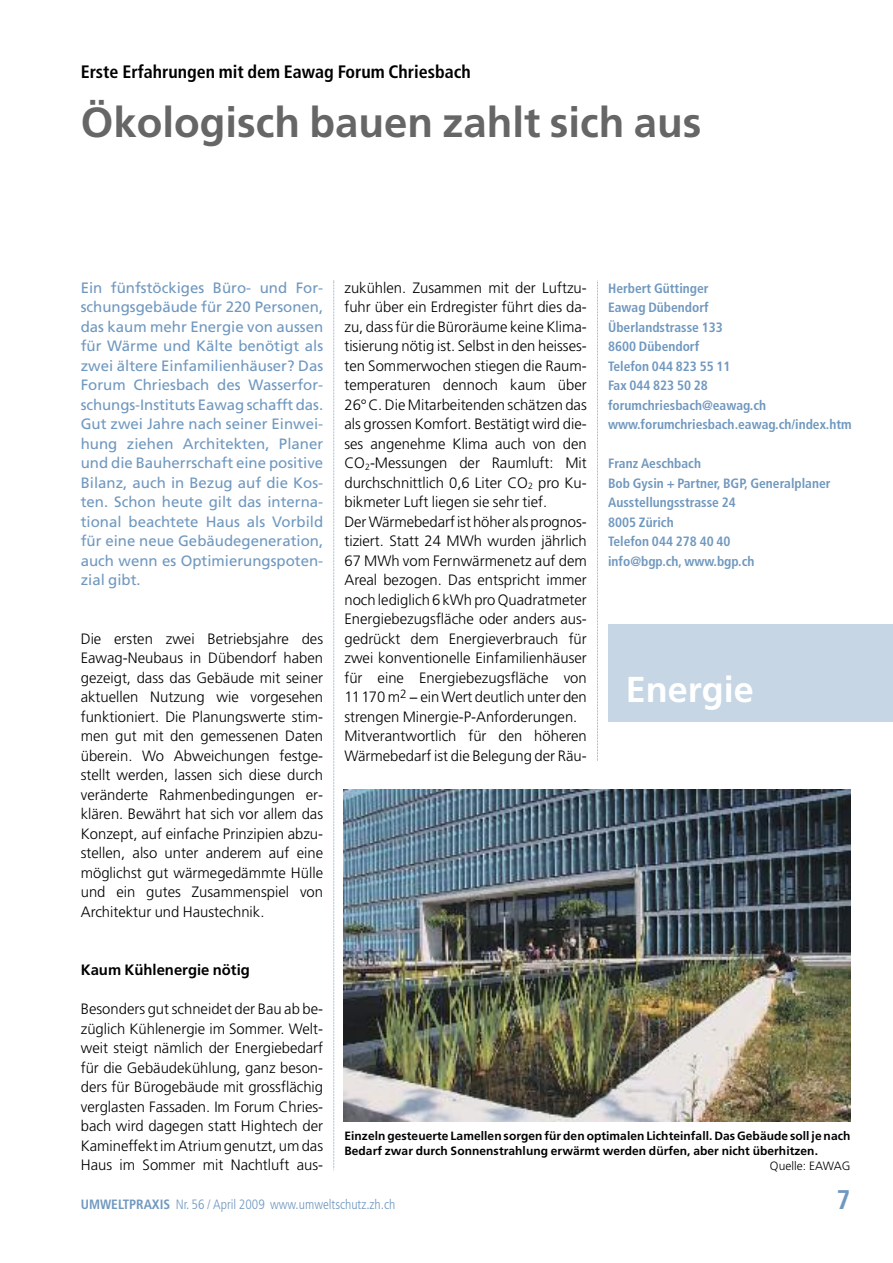
<style>
.page{position:relative;width:893px;height:1263px;background:#fff}
.page>*{position:absolute;margin:0;border:0;box-sizing:border-box;transform-origin:0 0}
.t1{font:700 42px "Frutiger LT Std";color:#666}
.t2{font:700 36px "Frutiger LT Std";color:#fff}
.t3{font:700 condensed 27px "Frutiger LT Std";color:#7098bf}
.t4{font:700 condensed 18px "Frutiger LT Std";color:#000}
.t5{font:300 15px/19.5px "Frutiger LT Std";color:#000;text-align:justify}
.t6{font:15px/19.5px "Frutiger LT Std";color:#7098bf;text-align:justify}
.t7{font:700 15px "Frutiger LT Std";color:#000}
.t8{font:700 condensed 13.5px/19.5px "Frutiger LT Std";color:#7098bf}
.t9{font:300 condensed 13.5px "Frutiger LT Std";color:#7098bf}
.t10{font:700 12px/15px "Frutiger LT Std";letter-spacing:.005em;color:#000}
.t11{font:300 12px "Frutiger LT Std";letter-spacing:.005em;color:#000}
.s1{font-weight:700}
</style>
<div class="page">
<div style="left:608px;top:624px;width:285px;height:97px;background:#c6d6e5"></div>
<svg style="left:597px;top:281px;width:1px;height:480px"></svg>
<svg style="left:333px;top:281px;width:1px;height:889px"></svg>
<img style="left:344px;top:790px;width:506px;height:331px">
<p class="t4" style="left:81px;top:65px;width:392px">Erste Erfahrungen mit dem Eawag Forum Chriesbach</p>
<h1 class="t1" style="left:81px;top:105px;width:622px">Ökologisch bauen zahlt sich aus</h1>
<p class="t6" style="left:81px;top:279px;width:244px">Ein fünfstöckiges Büro- und For&shy;schungsgebäude für 220 Personen, das kaum mehr Energie von aussen für Wärme und Kälte benötigt als zwei ältere Einfamilienhäuser? Das Forum Chriesbach des Wasserfor&shy;schungs-Instituts Eawag schafft das.<br>Gut zwei Jahre nach seiner Einwei&shy;hung ziehen Architekten, Planer und die Bauherrschaft eine positive Bilanz, auch in Bezug auf die Kos&shy;ten. Schon heute gilt das interna&shy;tional beachtete Haus als Vorbild für eine neue Gebäudegeneration, auch wenn es Optimierungspoten&shy;zial gibt.</p>
<p class="t5" style="left:81px;top:630px;width:244px">Die ersten zwei Betriebsjahre des Eawag-Neubaus in Dübendorf haben gezeigt, dass das Gebäude mit seiner aktuellen Nutzung wie vorgesehen funktioniert. Die Planungswerte stim&shy;men gut mit den gemessenen Daten überein. Wo Abweichungen festge&shy;stellt werden, lassen sich diese durch veränderte Rahmenbedingungen er&shy;klären. Bewährt hat sich vor allem das Konzept, auf einfache Prinzipien abzu&shy;stellen, also unter anderem auf eine möglichst gut wärmegedämmte Hülle und ein gutes Zusammenspiel von Architektur und Haustechnik.</p>
<p class="t5" style="left:344px;top:279px;width:244px;text-align:left">zukühlen. Zusammen mit der Luftzu&shy;fuhr über ein Erdregister führt dies da&shy;zu, dass für die Büroräume keine Klima&shy;tisierung nötig ist. Selbst in den heisses&shy;ten Sommerwochen stiegen die Raum&shy;temperaturen dennoch kaum über 26°C. Die Mitarbeitenden schätzen das als grossen Komfort. Bestätigt wird die&shy;ses angenehme Klima auch von den CO<sub>2</sub>-Messungen der Raumluft: Mit durchschnittlich 0,6 Liter CO<sub>2</sub> pro Ku&shy;bikmeter Luft liegen sie sehr tief.<br>DerWärmebedarfist höher als prognos&shy;tiziert. Statt 24 MWh wurden jährlich 67 MWh vom Fernwärmenetz auf dem Areal bezogen. Das entspricht immer noch lediglich 6 kWh pro Quadratmeter Energiebezugsfläche oder anders aus&shy;gedrückt dem Energieverbrauch für zwei konventionelle Einfamilienhäuser für eine Energiebezugsfläche von 11170 m<sup>2</sup> − ein Wert deutlich unter den strengen Minergie-P-Anforderungen.<br>Mitverantwortlich für den höheren Wärmebedarf ist die Belegung der Räu-</p>
<p class="t8" style="left:608px;top:279px;width:245px">Herbert Güttinger<br>Eawag Dübendorf<br>Überlandstrasse 133<br>8600 Dübendorf<br>Telefon 044 823 55 11<br>Fax 044 823 50 28 forumchriesbach@eawag.ch www.forumchriesbach.eawag.ch/index.htm</p>
<p class="t8" style="left:608px;top:455px;width:224px">Franz Aeschbach<br>Bob Gysin + Partner, BGP, Generalplaner<br>Ausstellungsstrasse 24<br>8005 Zürich<br>Telefon 044 278 40 40<br>info@bgp.ch, www.bgp.ch</p>
<h2 class="t2" style="left:626px;top:675px;width:130px">Energie</h2>
<p class="t7" style="left:81px;top:964px;width:171px">Kaum Kühlenergie nötig</p>
<p class="t5" style="left:81px;top:1000px;width:244px">Besonders gut schneidet der Bau ab be&shy;züglich Kühlenergie im Sommer. Welt&shy;weit steigt nämlich der Energiebedarf für die Gebäudekühlung, ganz beson&shy;ders für Bürogebäude mit grossflächig verglasten Fassaden. Im Forum Chries&shy;bach wird dagegen statt Hightech der Kamineffektim Atrium genutzt, um das Haus im Sommer mit Nachtluft aus-</p>
<p class="t10" style="left:344px;top:1129px;width:507px">Einzeln gesteuerte Lamellen sorgen für den optimalen Lichteinfall. Das Gebäude soll je nach<br>Bedarf zwar durch Sonnenstrahlung erwärmt werden dürfen, aber nicht überhitzen.</p>
<p class="t11" style="left:770px;top:1161px;width:82px">Quelle: EAWAG</p>
<p class="t9" style="left:81px;top:1199px;width:316px"><span class="s1">UMWELTPRAXIS</span> Nr. 56 / April 2009 www.umweltschutz.zh.ch</p>
<h3 class="t3" style="left:836px;top:1189px;width:16px">7</h3>
</div>
